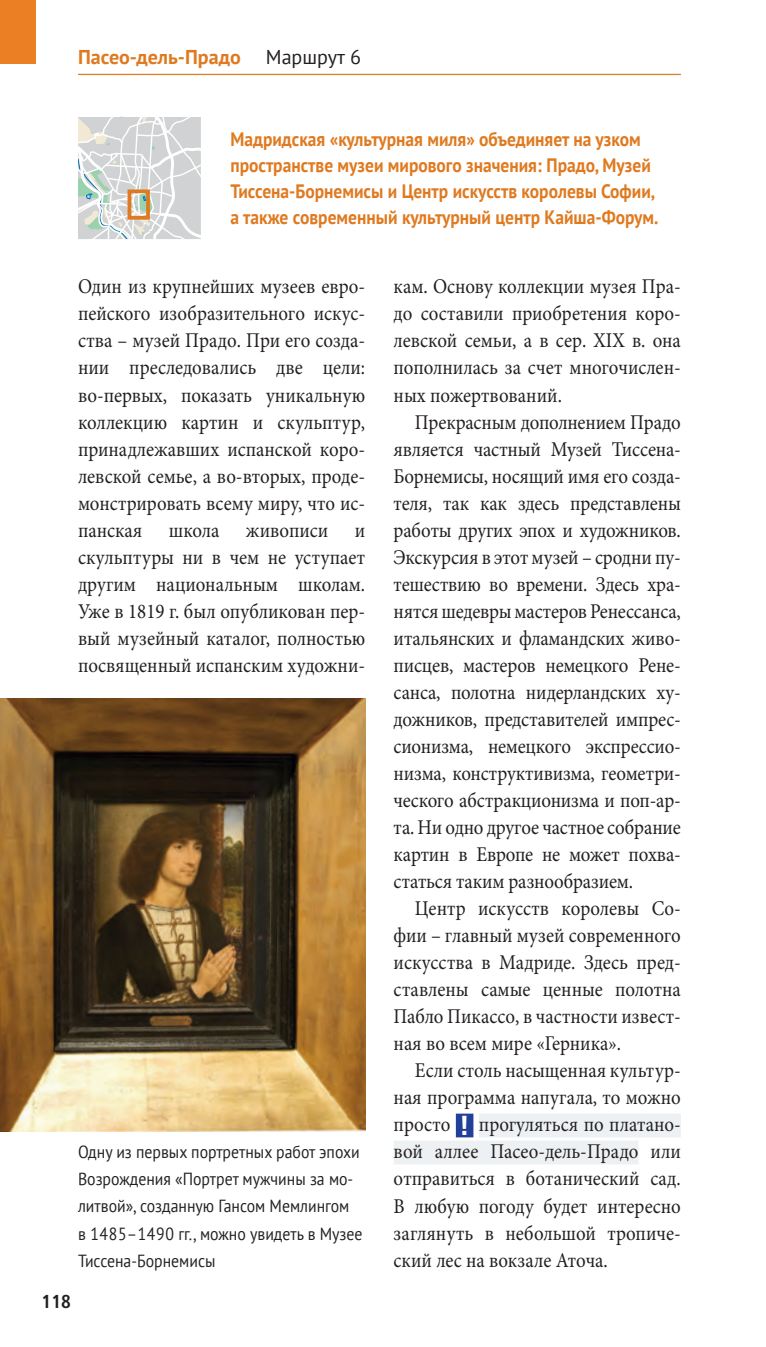
<style>
.page{position:relative;width:766px;height:1347px;background:#fff}
.page>*{position:absolute;margin:0;border:0;box-sizing:border-box;transform-origin:0 0}
._2_2_GS_Block_mit_Ei{font:21px/27px "Minion Pro";color:#231f20;text-align:justify;scale:.9 1}
._2_1_GS_Block{font:21px/27px "Minion Pro";color:#231f20;text-align:justify;scale:.9 1}
.Kolumne{font:700 20px "PT Sans";color:#df7a20}
.Kolumne-2{font:20px "PT Sans";color:#231f20}
.Vorspann{font:700 19.5px/26.2px "PT Sans";color:#df7a20;scale:.9 1}
.Seitenzahl{font:700 condensed 18.75px "Frutiger LT Pro";color:#231f20}
.BU{font:17.5px/27px "PT Sans";color:#231f20;scale:.9 1}
.s1{font-family:"Frutiger LT Pro";font-weight:900;font-stretch:condensed;font-size:27.5px;color:#fff}
</style>
<div class="page">
<div style="left:0;top:0;width:35px;height:64px;background:#ea8023"></div>
<div style="left:455px;top:1113px;width:18px;height:24px;background:#223f99"></div>
<div style="left:478px;top:1113px;width:202px;height:24px;background:#edf1f3"></div>
<div style="left:393px;top:1140px;width:245px;height:24px;background:#edf1f3"></div>
<svg style="left:78px;top:117px;width:123px;height:122px"></svg>
<img style="left:0;top:699px;width:365px;height:432px">
<hr style="left:78px;top:74px;width:602px;height:1px;background:#df7a20">
<p class="Kolumne" style="left:78px;top:43px;width:164px">Пасео-дель-Прадо</p>
<p class="Kolumne-2" style="left:266px;top:44px;width:97px">Маршрут 6</p>
<p class="Vorspann" style="left:230px;top:125px;width:477px">Мадридская «культурная миля» объединяет на узком пространстве музеи мирового значения: Прадо, Музей Тиссена-Борнемисы и Центр искусств королевы Софии, а также современный культурный центр Кайша-Форум.</p>
<p class="_2_1_GS_Block" style="left:78px;top:273px;width:320px">Один из крупнейших музеев евро&shy;пейского изобразительного искус&shy;ства – музей Прадо. При его созда&shy;нии преследовались две цели: во-первых, показать уникальную коллекцию картин и скульптур, принадлежавших испанской коро&shy;левской семье, а во-вторых, проде&shy;монстрировать всему миру, что ис&shy;панская</p>
<p class="_2_1_GS_Block" style="left:169px;top:516px;width:58px">школа</p>
<p class="_2_1_GS_Block" style="left:246px;top:516px;width:93px">живописи</p>
<p class="_2_1_GS_Block" style="left:78px;top:516px;width:320px;text-indent:277px">и скульптуры ни в чем не уступает другим национальным школам.<br>Уже в 1819 г. был опубликован пер&shy;вый музейный каталог, полностью посвященный испанским художни-</p>
<p class="BU" style="left:78px;top:1138px;width:317px">Одну из первых портретных работ эпохи Возрождения «Портрет мужчины за мо&shy;литвой», созданную Гансом Мемлингом<br>в 1485–1490 гг., можно увидеть в Музее Тиссена-Борнемисы</p>
<p class="Seitenzahl" style="left:42px;top:1290px;width:31px">118</p>
<p class="_2_1_GS_Block" style="left:393px;top:273px;width:320px">кам. Основу коллекции музея Пра&shy;до составили приобретения коро&shy;левской семьи, а в сер. XIX в. она пополнилась за счет многочислен&shy;ных пожертвований.</p>
<p class="_2_2_GS_Block_mit_Ei" style="left:393px;top:408px;width:320px;text-indent:21px">Прекрасным дополнением Прадо является частный Музей Тиссена-Борнемисы, носящий имя его созда&shy;теля, так как здесь представлены работы других эпох и художников.<br>Экскурсия в этот музей – сродни пу&shy;тешествию во времени. Здесь хра&shy;нятся шедевры мастеров Ренессанса, итальянских и фламандских живо&shy;писцев, мастеров немецкого Рене&shy;санса, полотна нидерландских ху&shy;дожников, представителей импрес&shy;сионизма, немецкого экспрессио&shy;низма, конструктивизма, геометри&shy;ческого абстракционизма и поп-ар&shy;та. Ни одно другое частное собрание картин в Европе не может похва&shy;статься таким разнообразием.</p>
<p class="_2_2_GS_Block_mit_Ei" style="left:393px;top:895px;width:320px;text-indent:21px">Центр искусств королевы Со&shy;фии – главный музей современного искусства в Мадриде. Здесь пред&shy;ставлены самые ценные полотна Пабло Пикассо, в частности извест&shy;ная во всем мире «Герника».</p>
<p class="_2_2_GS_Block_mit_Ei" style="left:393px;top:1057px;width:320px;text-indent:21px">Если столь насыщенная культур&shy;ная программа напугала, то можно просто <span class="s1">!</span> прогуляться по платано&shy;вой аллее Пасео-дель-Прадо или отправиться в ботанический сад.<br>В любую погоду будет интересно заглянуть в небольшой тропиче&shy;ский лес на вокзале Аточа.</p>
</div>
